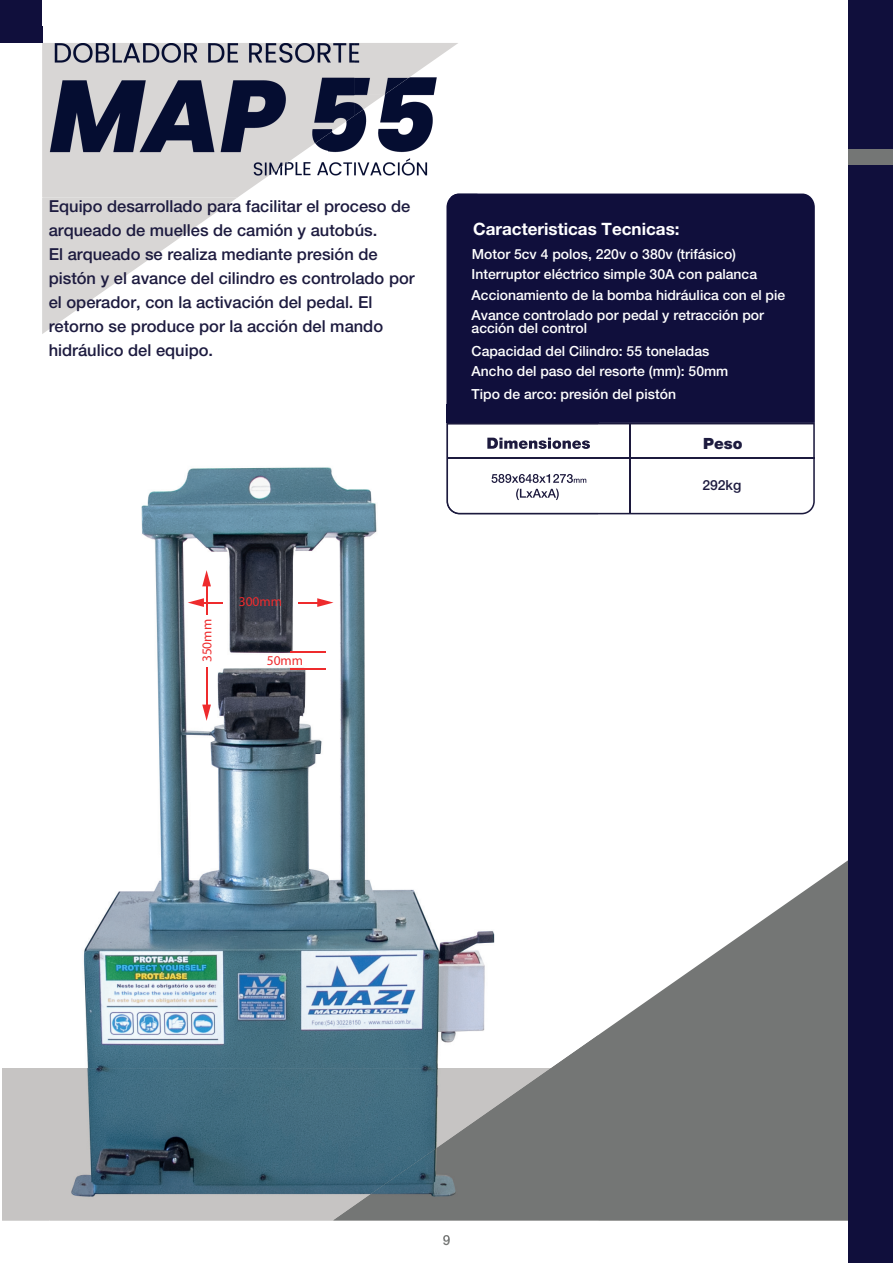
<style>
.page{position:relative;width:893px;height:1263px;background:#fff}
.page>*{position:absolute;margin:0;border:0;box-sizing:border-box;transform-origin:0 0}
.t1{font:700 17.1px "Helvetica Neue LT Std";color:#fff}
.t2{font:500 16.5px/24px "Helvetica Neue LT Std";color:#1d1b3f}
.t3{font:900 15.45px "Helvetica Neue LT Std";color:#1d1b3f}
.t4{font:500 13.95px/20px "Helvetica Neue LT Std";color:#fff}
.t5{font:500 13.95px "Helvetica Neue LT Std";color:#1d1b3f}
.t6{font:13.5px "Myriad Pro";color:#ee2b2d}
.t7{font:500 13.5px "Helvetica Neue LT Std";color:#747675}
</style>
<div class="page">
<svg style="left:598px;top:860px;width:251px;height:360px;fill:#747675"></svg>
<div style="left:849px;top:0;width:44px;height:1263px;background:#100f3c"></div>
<div style="left:849px;top:150px;width:44px;height:15px;background:#747675"></div>
<svg style="left:42px;top:198px;width:195px;height:136px"></svg>
<div style="left:446px;top:194px;width:369px;height:229px;background:#100f3c"></div>
<div style="left:0;top:0;width:42px;height:43px;background:#100f3c"></div>
<img style="left:83px;top:467px;width:266px;height:601px">
<img style="left:349px;top:489px;width:249px;height:546px">
<img style="left:2px;top:1068px;width:331px;height:152px">
<img style="left:333px;top:1035px;width:265px;height:185px">
<div style="left:446px;top:405px;width:152px;height:18px;background:#100f3c"></div>
<svg style="left:446px;top:423px;width:369px;height:91px"></svg>
<img style="left:516px;top:489px;width:43px;height:11px">
<img style="left:448px;top:457px;width:150px;height:2px">
<svg style="left:443px;top:1235px;width:7px;height:4px"></svg>
<hr style="left:206px;top:583px;width:1px;height:32px;background:#ee2b2d">
<svg style="left:202px;top:570px;width:9px;height:16px"></svg>
<hr style="left:206px;top:667px;width:1px;height:40px;background:#ee2b2d">
<svg style="left:202px;top:704px;width:9px;height:17px"></svg>
<svg style="left:298px;top:598px;width:35px;height:9px"></svg>
<svg style="left:188px;top:598px;width:35px;height:9px"></svg>
<hr style="left:291px;top:651px;width:35px;height:2px;background:#ee2b2d">
<hr style="left:291px;top:668px;width:35px;height:2px;background:#ee2b2d">
<img style="left:355px;top:95px;width:123px;height:103px">
<img style="left:42px;top:43px;width:313px;height:155px">
<img style="left:354px;top:43px;width:104px;height:52px">
<img style="left:354px;top:94px;width:31px;height:22px">
<img style="left:450px;top:194px;width:28px;height:4px">
<p class="t2" style="left:49px;top:194px;width:367px">Equipo desarrollado para facilitar el proceso de arqueado de muelles de camión y autobús.<br>El arqueado se realiza mediante presión de pistón y el avance del cilindro es controlado por el operador, con la activación del pedal. El retorno se produce por la acción del mando hidráulico del equipo.</p>
<p class="t6" style="left:199px;top:662px;width:45px;rotate:-90deg">350mm</p>
<p class="t6" style="left:239px;top:593px;width:45px">300mm</p>
<p class="t6" style="left:267px;top:652px;width:38px">50mm</p>
<p class="t1" style="left:473px;top:218px;width:208px">Caracteristicas Tecnicas:</p>
<p class="t4" style="left:472px;top:244px;width:287px">Motor 5cv 4 polos, 220v o 380v (trifásico)<br>Interruptor eléctrico simple 30A con palanca</p>
<p class="t4" style="left:472px;top:285px;width:315px">Accionamiento de la bomba hidráulica con el pie<br>Avance controlado por pedal y retracción por</p>
<p class="t4" style="left:472px;top:317px;width:239px;line-height:23px">acción del control<br>Capacidad del Cilindro: 55 toneladas</p>
<p class="t4" style="left:472px;top:360px;width:258px;line-height:22.2px">Ancho del paso del resorte (mm): 50mm<br>Tipo de arco: presión del pistón</p>
<p class="t3" style="left:703px;top:434px;width:41px">Peso</p>
<p class="t5" style="left:702px;top:477px;width:41px">292kg</p>
<p class="t7" style="left:443px;top:1232px;width:9px">9</p>
</div>
